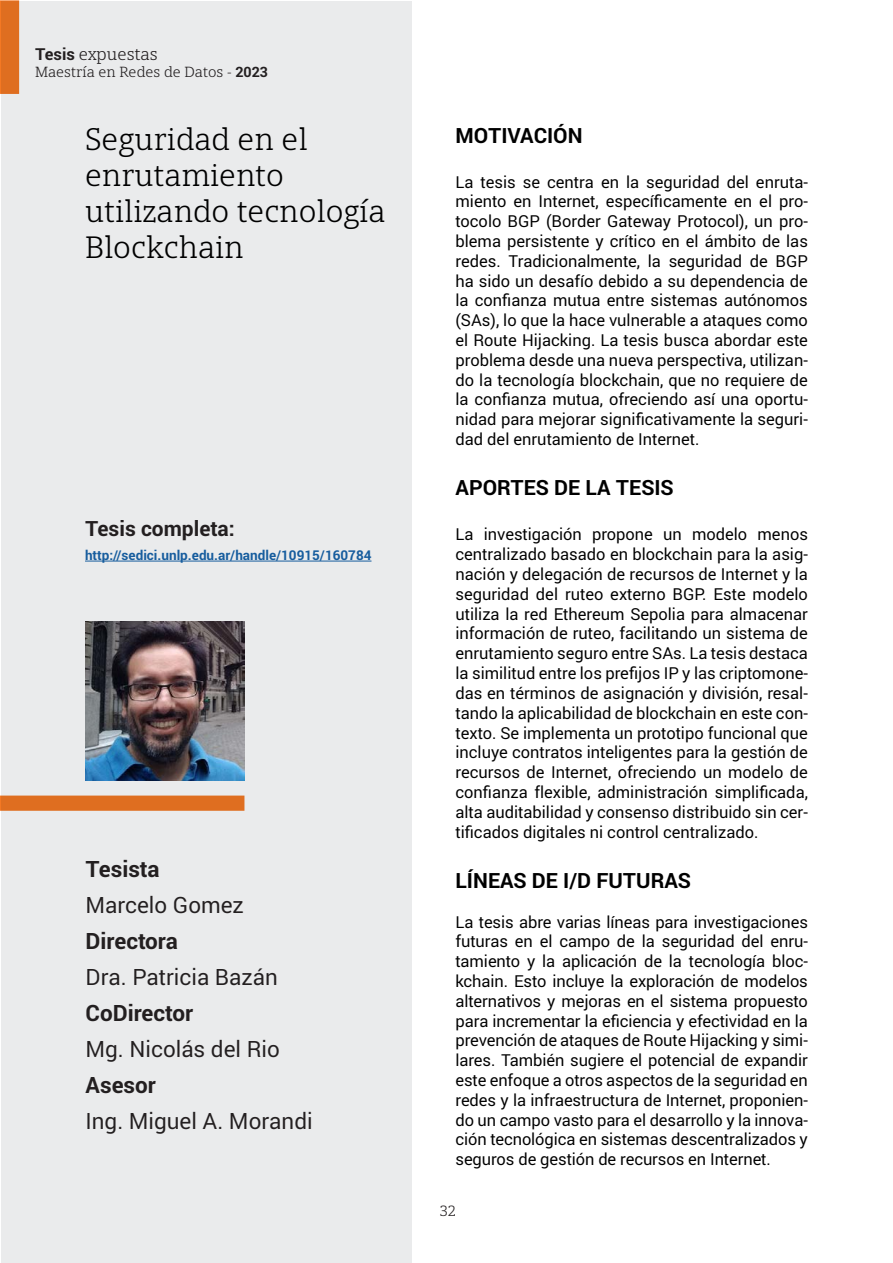
<style>
.page{position:relative;width:893px;height:1263px;background:#fff}
.page>*{position:absolute;margin:0;border:0;box-sizing:border-box;transform-origin:0 0}
.t1{font:30px/36px "Open Serif";color:#000}
.t2{font:22.5px "Roboto";color:#231f20}
.t3{font:700 22.5px "Roboto";color:#231f20}
.t4{font:700 21px "Roboto";color:#000}
.t5{font:700 21px "Roboto";color:#231f20}
.t6{font:16.5px/19.8px "Roboto";color:#000;text-align:justify}
.t7{font:16.5px "Open Serif";color:#231f20}
.t8{font:14.25px "Open Serif";color:#231f20}
.t9{font:700 13.5px "Roboto";color:#175d9e}
.s1{font-family:"Roboto";font-weight:700}
</style>
<div class="page">
<div style="left:1px;top:1px;width:410px;height:1261px;background:#eaebec"></div>
<div style="left:0;top:0;width:19px;height:94px;background:#df6e20;border:2px solid #f47823"></div>
<div style="left:0;top:795px;width:244px;height:16px;background:#df6e20;border:2px solid #f47823"></div>
<hr style="left:85px;top:561px;width:286px;height:1px;background:#175d9e">
<img style="left:86px;top:621px;width:158px;height:159px">
<p class="t7" style="left:35px;top:42px;width:124px"><span class="s1">Tesis</span> expuestas</p>
<p class="t8" style="left:35px;top:62px;width:234px">Maestría en Redes de Datos - <span class="s1">2023</span></p>
<p class="t1" style="left:85px;top:120px;width:224px">Seguridad en el</p>
<p class="t1" style="left:85px;top:156px;width:200px">enrutamiento</p>
<p class="t1" style="left:85px;top:192px;width:302px">utilizando tecnología<br>Blockchain</p>
<p class="t5" style="left:85px;top:514px;width:151px">Tesis completa:</p>
<p class="t9" style="left:85px;top:546px;width:288px">http://sedici.unlp.edu.ar/handle/10915/160784</p>
<p class="t3" style="left:86px;top:854px;width:76px">Tesista</p>
<p class="t2" style="left:86px;top:890px;width:160px">Marcelo Gomez</p>
<p class="t3" style="left:86px;top:926px;width:94px">Directora</p>
<p class="t2" style="left:86px;top:962px;width:194px">Dra. Patricia Bazán</p>
<p class="t3" style="left:86px;top:998px;width:109px">CoDirector</p>
<p class="t2" style="left:86px;top:1034px;width:196px">Mg. Nicolás del Rio</p>
<p class="t3" style="left:86px;top:1070px;width:72px">Asesor</p>
<p class="t2" style="left:86px;top:1106px;width:229px">Ing. Miguel A. Morandi</p>
<p class="t4" style="left:455px;top:121px;width:129px">MOTIVACIÓN</p>
<p class="t6" style="left:455px;top:171px;width:354px">La tesis se centra en la seguridad del enruta&shy;miento en Internet, específicamente en el pro&shy;tocolo BGP (Border Gateway Protocol), un pro&shy;blema persistente y crítico en el ámbito de las redes. Tradicionalmente, la seguridad de BGP ha sido un desafío debido a su dependencia de la confianza mutua entre sistemas autónomos (SAs), lo que la hace vulnerable a ataques como el Route Hijacking. La tesis busca abordar este problema desde una nueva perspectiva, utilizan&shy;do la tecnología blockchain, que no requiere de la confianza mutua, ofreciendo así una oportu&shy;nidad para mejorar significativamente la seguri&shy;dad del enrutamiento de Internet.</p>
<p class="t4" style="left:455px;top:473px;width:220px">APORTES DE LA TESIS</p>
<p class="t6" style="left:455px;top:524px;width:354px">La investigación propone un modelo menos centralizado basado en blockchain para la asig&shy;nación y delegación de recursos de Internet y la seguridad del ruteo externo BGP. Este modelo utiliza la red Ethereum Sepolia para almacenar información de ruteo, facilitando un sistema de enrutamiento seguro entre SAs. La tesis destaca la similitud entre los prefijos IP y las criptomone&shy;das en términos de asignación y división, resal&shy;tando la aplicabilidad de blockchain en este con&shy;texto. Se implementa un prototipo funcional que incluye contratos inteligentes para la gestión de recursos de Internet, ofreciendo un modelo de confianza flexible, administración simplificada, alta auditabilidad y consenso distribuido sin cer&shy;tificados digitales ni control centralizado.</p>
<p class="t4" style="left:455px;top:866px;width:237px">LÍNEAS DE I/D FUTURAS</p>
<p class="t6" style="left:455px;top:911px;width:354px">La tesis abre varias líneas para investigaciones futuras en el campo de la seguridad del enru&shy;tamiento y la aplicación de la tecnología bloc&shy;kchain. Esto incluye la exploración de modelos alternativos y mejoras en el sistema propuesto para incrementar la eficiencia y efectividad en la prevención de ataques de Route Hijacking y simi&shy;lares. También sugiere el potencial de expandir este enfoque a otros aspectos de la seguridad en redes y la infraestructura de Internet, proponien&shy;do un campo vasto para el desarrollo y la innova&shy;ción tecnológica en sistemas descentralizados y seguros de gestión de recursos en Internet.</p>
<p class="t8" style="left:440px;top:1201px;width:18px">32</p>
</div>
